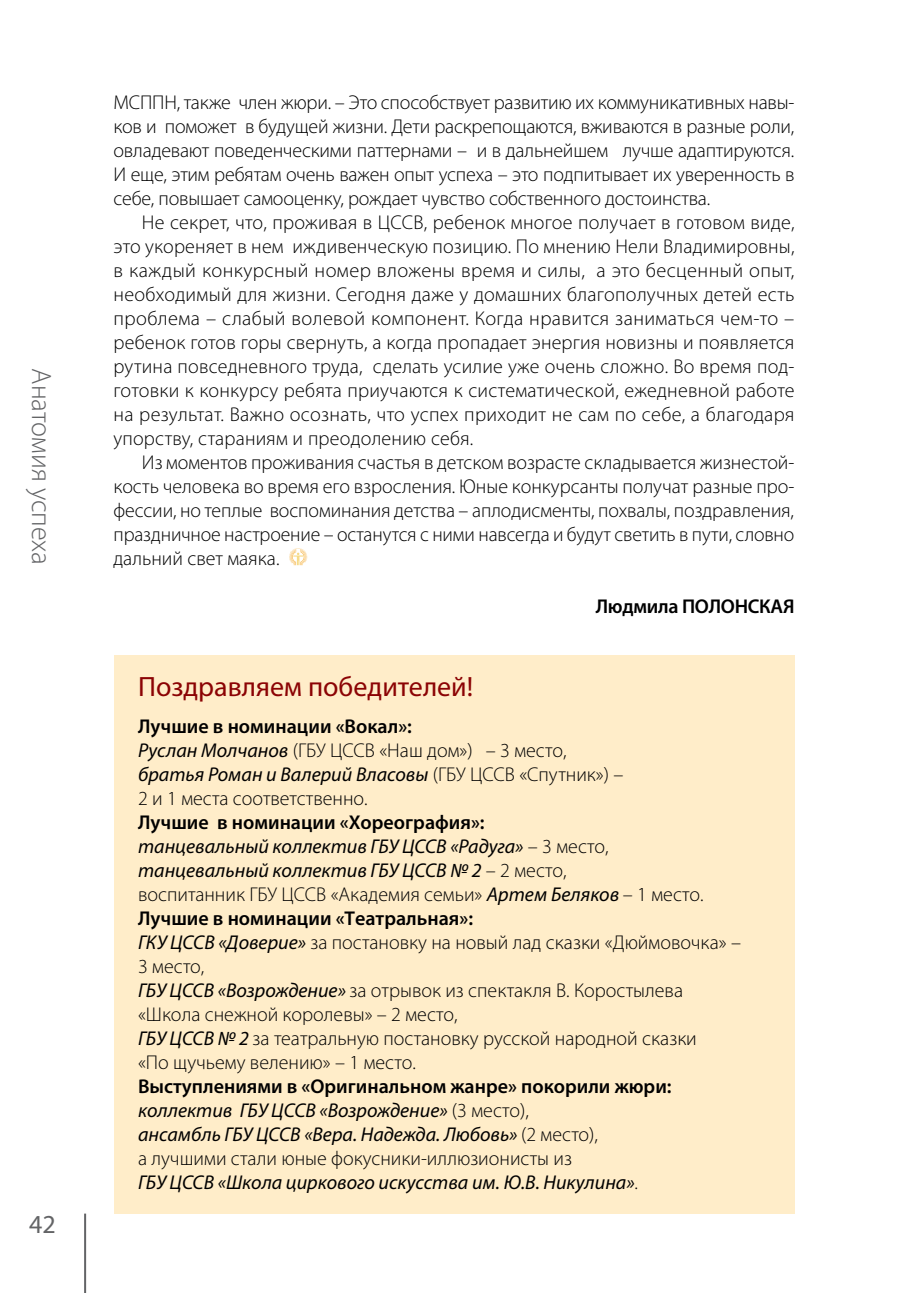
<style>
.page{position:relative;width:908px;height:1293px;background:#fff}
.page>*{position:absolute;margin:0;border:0;box-sizing:border-box;transform-origin:0 0}
.t1{font:28px "Myriad Pro";color:#8b0304}
.t2{font:300 28px "Myriad Pro";color:#636466}
.t3{font:26px "Myriad Pro";color:#636466}
.t4{font:300 20px/24px "Myriad Pro";color:#000;text-align:justify}
.t5{font:italic 20px/24px "Myriad Pro";color:#000}
.t6{font:600 20px "Myriad Pro";letter-spacing:-.015em;color:#000}
.s1{font-weight:600}
.s2{font-weight:400;font-style:italic}
.s3{font-weight:600;font-style:normal}
.s4{font-weight:300;font-style:normal}
</style>
<div class="page">
<hr style="left:84px;top:1213px;width:2px;height:80px;background:#636466">
<svg style="left:289px;top:548px;width:18px;height:17px"></svg>
<div style="left:113px;top:655px;width:681px;height:558px;background:#ffedc7"></div>
<h1 class="t2" style="left:58px;top:368px;width:198px;rotate:90deg">Анатомия успеха</h1>
<h2 class="t3" style="left:29px;top:1210px;width:28px">42</h2>
<p class="t4" style="left:113px;top:90px;width:682px">МСППН, также член жюри. – Это способствует развитию их коммуникативных навы&shy;ков и поможет в будущей жизни. Дети раскрепощаются, вживаются в разные роли, овладевают поведенческими паттернами – и в дальнейшем лучше адаптируются.<br>И еще, этим ребятам очень важен опыт успеха – это подпитывает их уверенность в себе, повышает самооценку, рождает чувство собственного достоинства.</p>
<p class="t4" style="left:113px;top:210px;width:682px;text-indent:28px">Не секрет, что, проживая в ЦССВ, ребенок многое получает в готовом виде, это укореняет в нем иждивенческую позицию. По мнению Нели Владимировны, в каждый конкурсный номер вложены время и силы, а это бесценный опыт, необходимый для жизни. Сегодня даже у домашних благополучных детей есть проблема – слабый волевой компонент. Когда нравится заниматься чем-то – ребенок готов горы свернуть, а когда пропадает энергия новизны и появляется рутина повседневного труда, сделать усилие уже очень сложно. Во время под&shy;готовки к конкурсу ребята приучаются к систематической, ежедневной работе на результат. Важно осознать, что успех приходит не сам по себе, а благодаря упорству, стараниям и преодолению себя.</p>
<p class="t4" style="left:113px;top:450px;width:682px;text-indent:28px">Из моментов проживания счастья в детском возрасте складывается жизнестой&shy;кость человека во время его взросления. Юные конкурсанты получат разные про&shy;фессии, но теплые воспоминания детства – аплодисменты, похвалы, поздравления, праздничное настроение – останутся с ними навсегда и будут светить в пути, словно дальний свет маяка.</p>
<p class="t6" style="left:595px;top:595px;width:100px">Людмила ПОЛО</p>
<p class="t6" style="left:734px;top:595px;width:60px">НСКАЯ</p>
<h1 class="t1" style="left:138px;top:671px;width:336px">Поздравляем победителей!</h1>
<p class="t4" style="left:138px;top:714px;width:486px;text-align:left"><span class="s1">Лучшие в номинации «Вокал»:<br></span><span class="s2">Руслан Молчанов</span> (ГБУ ЦССВ «Наш дом») – 3 место, <span class="s2">братья Роман и Валерий Власовы</span> (ГБУ ЦССВ «Спутник») – 2 и 1 места соответственно.</p>
<p class="t4" style="left:138px;top:810px;width:604px;text-align:left"><span class="s1">Лучшие в номинации «Хореография»:<br></span><span class="s2">танцевальный коллектив ГБУ ЦССВ «Радуга»</span> – 3 место, <span class="s2">танцевальный коллектив ГБУ ЦССВ № 2</span> – 2 место,<br>воспитанник ГБУ ЦССВ «Академия семьи» <span class="s2">Артем Беляков</span> – 1 место.<br><span class="s1">Лучшие в номинации «Театральная»:<br></span><span class="s2">ГКУ ЦССВ «Доверие»</span> за постановку на новый лад сказки «Дюймовочка» – 3 место,<br><span class="s2">ГБУ ЦССВ «Возрождение»</span> за отрывок из спектакля В. Коростылева «Школа снежной королевы» – 2 место,<br><span class="s2">ГБУ ЦССВ № 2</span> за театральную постановку русской народной сказки<br>«По щучьему велению» – 1 место.</p>
<p class="t5" style="left:138px;top:1075px;width:535px"><span class="s3">Выступлениями в «Оригинальном жанре» покорили жюри: </span>коллектив ГБУ ЦССВ «Возрождение» <span class="s4">(3 место),<br></span>ансамбль ГБУ ЦССВ «Вера. Надежда. Любовь» <span class="s4">(2 место),<br>а лучшими стали юные фокусники-иллюзионисты из<br></span>ГБУ ЦССВ «Школа циркового искусства им. Ю.В. Никулина»<span class="s4">.</span></p>
</div>
